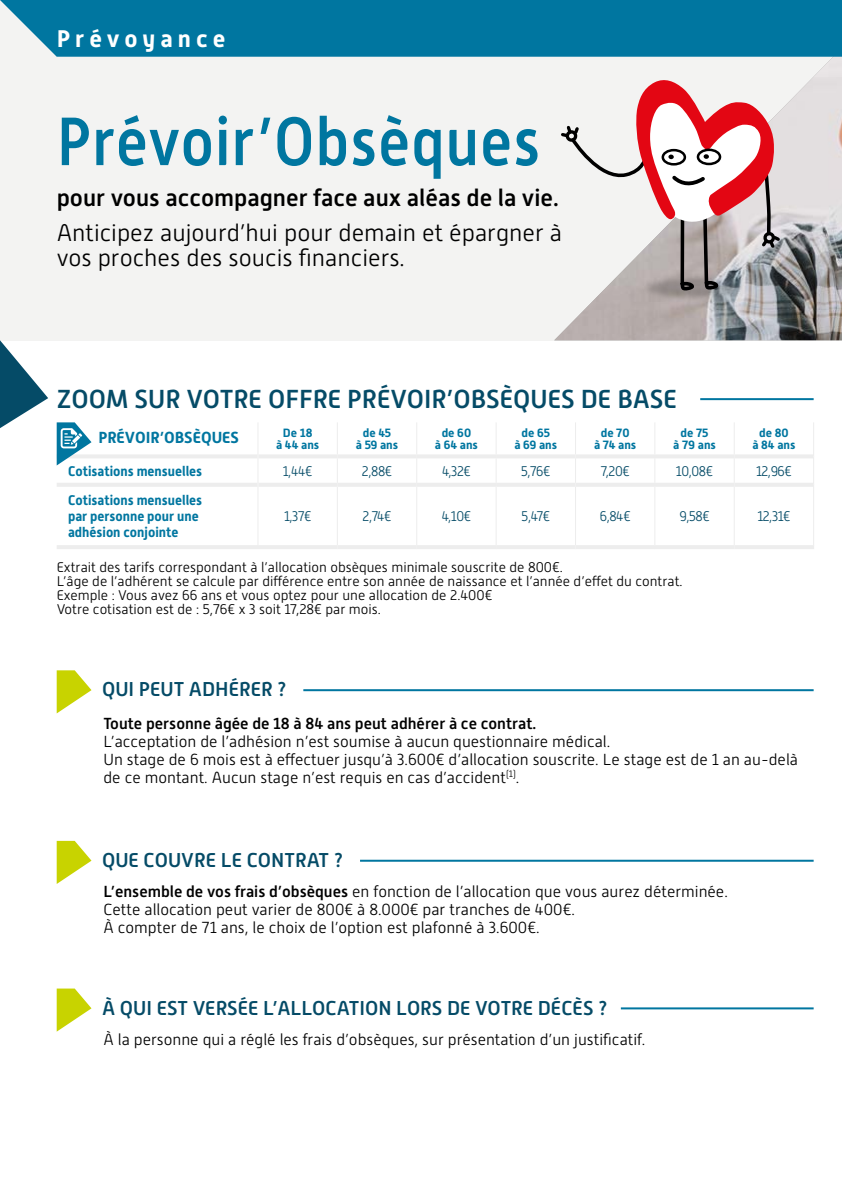
<style>
.page{position:relative;width:842px;height:1191px;background:#fff}
.page>*{position:absolute;margin:0;border:0;box-sizing:border-box;transform-origin:0 0}
.t1{font:500 68px "Alwyn New";letter-spacing:.015em;color:#0076a0;scale:.9 1}
.t2{font:500 26px "Alwyn New";color:#054b67}
.t3{font:300 24px/24px "Alwyn New";color:#000}
.t4{font:500 24px "Alwyn New";color:#000}
.t5{font:700 24px "Alwyn New";letter-spacing:.21em;color:#fff}
.t6{font:500 20px "Alwyn New";color:#054b67}
.t7{font:300 16px/18px "Alwyn New";color:#000}
.t8{font:500 16px "Alwyn New";color:#000}
.t9{font:700 16px "Alwyn New";color:#0076a0}
.t10{font:300 14px/14px "Alwyn New";color:#000}
.t11{font:700 14px/16px "Alwyn New";color:#0076a0;scale:.95 1}
.t12{font:300 14px "Alwyn New";letter-spacing:-.03em;color:#054b67;scale:.95 1}
.t13{font:700 12px/12px "Alwyn New";color:#0076a0;text-align:center}
.s1{font-weight:500}
</style>
<div class="page">
<div style="left:0;top:0;width:842px;height:340px;background:#f3f3f2"></div>
<img style="left:554px;top:57px;width:288px;height:283px">
<div style="left:0;top:0;width:842px;height:57px;background:#0076a0"></div>
<div style="left:57px;top:113px;width:513px;height:152px;background:#f3f3f2"></div>
<hr style="left:700px;top:398px;width:114px;height:2px;background:#0076a0">
<svg style="left:0;top:340px;width:48px;height:88px"></svg>
<hr style="left:303px;top:689px;width:511px;height:2px;background:#0076a0">
<svg style="left:57px;top:670px;width:35px;height:43px"></svg>
<hr style="left:360px;top:859px;width:454px;height:2px;background:#0076a0">
<svg style="left:57px;top:841px;width:35px;height:43px"></svg>
<hr style="left:621px;top:1007px;width:193px;height:2px;background:#0076a0">
<svg style="left:57px;top:988px;width:35px;height:43px"></svg>
<hr style="left:257px;top:422px;width:1px;height:34px;background:#ededed">
<hr style="left:337px;top:422px;width:1px;height:32px;background:#ededed">
<hr style="left:416px;top:422px;width:1px;height:32px;background:#ededed">
<hr style="left:496px;top:422px;width:1px;height:32px;background:#ededed">
<hr style="left:575px;top:422px;width:1px;height:32px;background:#ededed">
<hr style="left:654px;top:422px;width:1px;height:32px;background:#ededed">
<hr style="left:734px;top:422px;width:1px;height:32px;background:#ededed">
<hr style="left:813px;top:422px;width:1px;height:34px;background:#ededed">
<svg style="left:337px;top:458px;width:1px;height:25px"></svg>
<svg style="left:416px;top:458px;width:1px;height:25px"></svg>
<svg style="left:496px;top:458px;width:1px;height:25px"></svg>
<svg style="left:575px;top:458px;width:1px;height:25px"></svg>
<svg style="left:654px;top:458px;width:1px;height:25px"></svg>
<svg style="left:734px;top:458px;width:1px;height:25px"></svg>
<svg style="left:813px;top:456px;width:1px;height:29px"></svg>
<hr style="left:257px;top:485px;width:1px;height:60px;background:#ededed">
<hr style="left:337px;top:487px;width:1px;height:58px;background:#ededed">
<hr style="left:416px;top:487px;width:1px;height:58px;background:#ededed">
<hr style="left:496px;top:487px;width:1px;height:58px;background:#ededed">
<hr style="left:575px;top:487px;width:1px;height:58px;background:#ededed">
<hr style="left:654px;top:487px;width:1px;height:58px;background:#ededed">
<hr style="left:734px;top:487px;width:1px;height:58px;background:#ededed">
<hr style="left:813px;top:485px;width:1px;height:60px;background:#ededed">
<hr style="left:57px;top:454px;width:200px;height:4px;background:#ededed">
<hr style="left:57px;top:483px;width:200px;height:4px;background:#ededed">
<hr style="left:57px;top:545px;width:201px;height:4px;background:#ededed">
<hr style="left:258px;top:454px;width:79px;height:4px;background:#ededed">
<hr style="left:337px;top:454px;width:80px;height:4px;background:#ededed">
<hr style="left:417px;top:454px;width:79px;height:4px;background:#ededed">
<hr style="left:496px;top:454px;width:79px;height:4px;background:#ededed">
<hr style="left:575px;top:454px;width:80px;height:4px;background:#ededed">
<hr style="left:655px;top:454px;width:79px;height:4px;background:#ededed">
<hr style="left:734px;top:454px;width:79px;height:4px;background:#ededed">
<hr style="left:258px;top:483px;width:79px;height:4px;background:#ededed">
<hr style="left:337px;top:483px;width:80px;height:4px;background:#ededed">
<hr style="left:417px;top:483px;width:79px;height:4px;background:#ededed">
<hr style="left:496px;top:483px;width:79px;height:4px;background:#ededed">
<hr style="left:575px;top:483px;width:80px;height:4px;background:#ededed">
<hr style="left:655px;top:483px;width:79px;height:4px;background:#ededed">
<hr style="left:734px;top:483px;width:79px;height:4px;background:#ededed">
<hr style="left:258px;top:545px;width:79px;height:4px;background:#ededed">
<hr style="left:337px;top:545px;width:80px;height:4px;background:#ededed">
<hr style="left:417px;top:545px;width:79px;height:4px;background:#ededed">
<hr style="left:496px;top:545px;width:79px;height:4px;background:#ededed">
<hr style="left:575px;top:545px;width:80px;height:4px;background:#ededed">
<hr style="left:655px;top:545px;width:79px;height:4px;background:#ededed">
<hr style="left:734px;top:545px;width:80px;height:4px;background:#ededed">
<svg style="left:57px;top:422px;width:35px;height:43px"></svg>
<svg style="left:559px;top:78px;width:224px;height:242px"></svg>
<h3 class="t5" style="left:57px;top:24px;width:170px">Prévoyance</h3>
<h1 class="t1" style="left:57px;top:103px;width:539px">Prévoir’Obsèques</h1>
<h3 class="t4" style="left:57px;top:184px;width:504px">pour vous accompagner face aux aléas de la vie.</h3>
<h3 class="t3" style="left:57px;top:221px;width:507px">Anticipez aujourd’hui pour demain et épargner à vos proches des soucis financiers.</h3>
<h2 class="t2" style="left:57px;top:384px;width:622px">ZOOM SUR VOTRE OFFRE PRÉVOIR’OBSÈQUES DE BASE</h2>
<p class="t9" style="left:98px;top:428px;width:142px">PRÉVOIR’OBSÈQUES</p>
<p class="t13" style="left:276px;top:427px;width:45px">De 18<br>à 44 ans</p>
<p class="t13" style="left:356px;top:427px;width:44px">de 45<br>à 59 ans</p>
<p class="t13" style="left:435px;top:427px;width:45px">de 60<br>à 64 ans</p>
<p class="t13" style="left:514px;top:427px;width:44px">de 65<br>à 69 ans</p>
<p class="t13" style="left:594px;top:427px;width:44px">de 70<br>à 74 ans</p>
<p class="t13" style="left:673px;top:427px;width:44px">de 75<br>à 79 ans</p>
<p class="t13" style="left:752px;top:427px;width:45px">de 80<br>à 84 ans</p>
<p class="t11" style="left:68px;top:463px;width:143px">Cotisations mensuelles</p>
<p class="t12" style="left:283px;top:463px;width:33px">1,44€</p>
<p class="t12" style="left:362px;top:463px;width:33px">2,88€</p>
<p class="t12" style="left:442px;top:463px;width:32px">4,32€</p>
<p class="t12" style="left:521px;top:463px;width:32px">5,76€</p>
<p class="t12" style="left:601px;top:463px;width:32px">7,20€</p>
<p class="t12" style="left:676px;top:463px;width:41px">10,08€</p>
<p class="t12" style="left:756px;top:463px;width:39px">12,96€</p>
<p class="t11" style="left:68px;top:492px;width:143px">Cotisations mensuelles par personne pour une adhésion conjointe</p>
<p class="t12" style="left:284px;top:509px;width:30px">1,37€</p>
<p class="t12" style="left:362px;top:509px;width:32px">2,74€</p>
<p class="t12" style="left:442px;top:509px;width:32px">4,10€</p>
<p class="t12" style="left:521px;top:509px;width:32px">5,47€</p>
<p class="t12" style="left:600px;top:509px;width:34px">6,84€</p>
<p class="t12" style="left:679px;top:509px;width:33px">9,58€</p>
<p class="t12" style="left:757px;top:509px;width:36px">12,31€</p>
<p class="t10" style="left:57px;top:560px;width:627px">Extrait des tarifs correspondant à l’allocation obsèques minimale souscrite de 800€.<br>L’âge de l’adhérent se calcule par différence entre son année de naissance et l’année d’effet du contrat.<br>Exemple : Vous avez 66 ans et vous optez pour une allocation de 2.400€<br>Votre cotisation est de : 5,76€ x 3 soit 17,28€ par mois.</p>
<p class="t6" style="left:102px;top:678px;width:186px">QUI PEUT ADHÉRER ?</p>
<p class="t8" style="left:103px;top:714px;width:434px">Toute personne âgée de 18 à 84 ans peut adhérer à ce contrat.</p>
<p class="t7" style="left:103px;top:732px;width:696px">L’acceptation de l’adhésion n’est soumise à aucun questionnaire médical.<br>Un stage de 6 mois est à effectuer jusqu’à 3.600€ d’allocation souscrite. Le stage est de 1 an au-delà de ce montant. Aucun stage n’est requis en cas d’accident<sup>(1)</sup>.</p>
<p class="t6" style="left:102px;top:848px;width:243px">QUE COUVRE LE CONTRAT ?</p>
<p class="t7" style="left:103px;top:882px;width:626px"><span class="s1">L’ensemble de vos frais d’obsèques</span> en fonction de l’allocation que vous aurez déterminée.<br>Cette allocation peut varier de 800€ à 8.000€ par tranches de 400€.<br>À compter de 71 ans, le choix de l’option est plafonné à 3.600€.</p>
<p class="t6" style="left:102px;top:996px;width:507px">À QUI EST VERSÉE L’ALLOCATION LORS DE VOTRE DÉCÈS ?</p>
<p class="t7" style="left:103px;top:1030px;width:543px">À la personne qui a réglé les frais d’obsèques, sur présentation d’un justificatif.</p>
</div>
